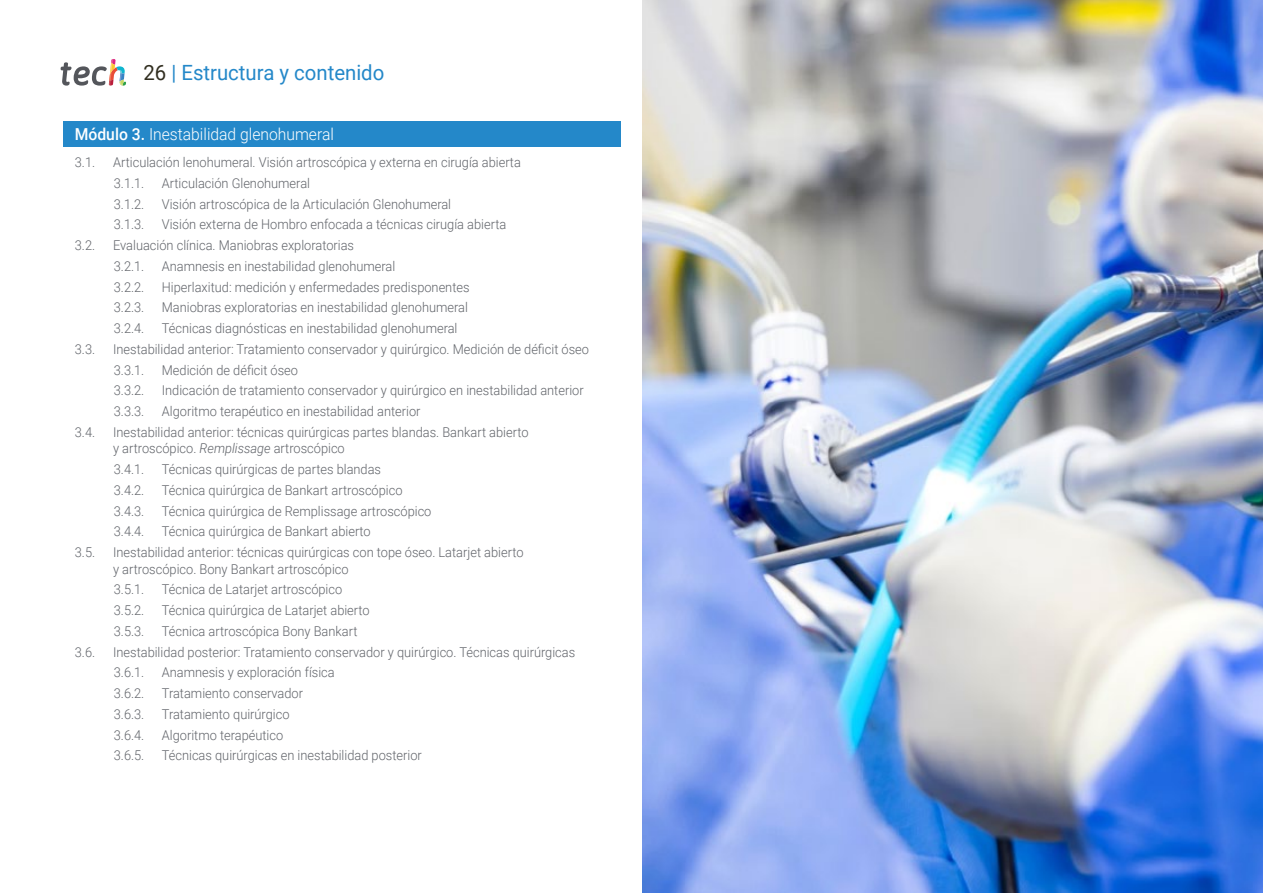
<style>
.page{position:relative;width:1263px;height:893px;background:#fff}
.page>*{position:absolute;margin:0;border:0;box-sizing:border-box;transform-origin:0 0}
.t1{font:21px "Roboto";color:#2488c9}
.t2{font:300 16.5px "Roboto";color:#fff;scale:.95 1}
.t3{font:300 13.5px/20.7px "Roboto";color:#61646a;scale:.95 1}
.s1{color:#312e20}
.s2{font-weight:500}
.s3{font-style:italic}
</style>
<div class="page">
<svg style="left:61px;top:59px;width:65px;height:27px"></svg>
<div style="left:64px;top:121px;width:557px;height:25px;background:#2488c9"></div>
<img style="left:642px;top:0;width:621px;height:893px">
<h1 class="t1" style="left:144px;top:57px;width:242px"><span class="s1">26</span> | Estructura y contenido</h1>
<p class="t2" style="left:75px;top:123px;width:274px"><span class="s2">Módulo 3.</span> Inestabilidad glenohumeral</p>
<p class="t3" style="left:75px;top:151px;width:23px">3.1.</p>
<p class="t3" style="left:113px;top:151px;width:431px">Articulación lenohumeral. Visión artroscópica y externa en cirugía abierta<br>3.1.1.</p>
<p class="t3" style="left:162px;top:172px;width:158px">Articulación Glenohumeral</p>
<p class="t3" style="left:114px;top:193px;width:34px">3.1.2.</p>
<p class="t3" style="left:162px;top:193px;width:306px">Visión artroscópica de la Articulación Glenohumeral</p>
<p class="t3" style="left:114px;top:214px;width:34px">3.1.3.</p>
<p class="t3" style="left:162px;top:214px;width:364px">Visión externa de Hombro enfocada a técnicas cirugía abierta</p>
<p class="t3" style="left:75px;top:234px;width:23px">3.2.</p>
<p class="t3" style="left:113px;top:234px;width:255px">Evaluación clínica. Maniobras exploratorias<br>3.2.1.</p>
<p class="t3" style="left:162px;top:255px;width:247px">Anamnesis en inestabilidad glenohumeral</p>
<p class="t3" style="left:114px;top:276px;width:34px">3.2.2.</p>
<p class="t3" style="left:162px;top:276px;width:325px">Hiperlaxitud: medición y enfermedades predisponentes</p>
<p class="t3" style="left:114px;top:297px;width:34px">3.2.3.</p>
<p class="t3" style="left:162px;top:297px;width:324px">Maniobras exploratorias en inestabilidad glenohumeral</p>
<p class="t3" style="left:114px;top:317px;width:34px">3.2.4.</p>
<p class="t3" style="left:162px;top:317px;width:313px">Técnicas diagnósticas en inestabilidad glenohumeral</p>
<p class="t3" style="left:75px;top:338px;width:23px">3.3.</p>
<p class="t3" style="left:113px;top:338px;width:502px">Inestabilidad anterior: Tratamiento conservador y quirúrgico. Medición de déficit óseo<br>3.3.1.</p>
<p class="t3" style="left:162px;top:359px;width:145px">Medición de déficit óseo</p>
<p class="t3" style="left:114px;top:380px;width:34px">3.3.2.</p>
<p class="t3" style="left:162px;top:380px;width:446px">Indicación de tratamiento conservador y quirúrgico en inestabilidad anterior</p>
<p class="t3" style="left:114px;top:400px;width:34px">3.3.3.</p>
<p class="t3" style="left:162px;top:400px;width:274px">Algoritmo terapéutico en inestabilidad anterior</p>
<p class="t3" style="left:75px;top:421px;width:23px">3.4.</p>
<p class="t3" style="left:113px;top:423px;width:439px;line-height:16.5px">Inestabilidad anterior: técnicas quirúrgicas partes blandas. Bankart abierto y artroscópico. <span class="s3">Remplissage</span> artroscópico</p>
<p class="t3" style="left:114px;top:458px;width:34px">3.4.1.</p>
<p class="t3" style="left:162px;top:458px;width:232px">Técnicas quirúrgicas de partes blandas</p>
<p class="t3" style="left:114px;top:479px;width:34px">3.4.2.</p>
<p class="t3" style="left:162px;top:479px;width:255px">Técnica quirúrgica de Bankart artroscópico</p>
<p class="t3" style="left:114px;top:500px;width:34px">3.4.3.</p>
<p class="t3" style="left:162px;top:500px;width:285px">Técnica quirúrgica de Remplissage artroscópico</p>
<p class="t3" style="left:114px;top:521px;width:34px">3.4.4.</p>
<p class="t3" style="left:162px;top:521px;width:221px">Técnica quirúrgica de Bankart abierto</p>
<p class="t3" style="left:75px;top:541px;width:23px">3.5.</p>
<p class="t3" style="left:113px;top:544px;width:433px;line-height:16.5px">Inestabilidad anterior: técnicas quirúrgicas con tope óseo. Latarjet abierto y artroscópico. Bony Bankart artroscópico</p>
<p class="t3" style="left:114px;top:579px;width:34px">3.5.1.</p>
<p class="t3" style="left:162px;top:579px;width:191px">Técnica de Latarjet artroscópico</p>
<p class="t3" style="left:114px;top:599px;width:34px">3.5.2.</p>
<p class="t3" style="left:162px;top:599px;width:220px">Técnica quirúrgica de Latarjet abierto</p>
<p class="t3" style="left:114px;top:620px;width:34px">3.5.3.</p>
<p class="t3" style="left:162px;top:620px;width:207px">Técnica artroscópica Bony Bankart</p>
<p class="t3" style="left:75px;top:641px;width:23px">3.6.</p>
<p class="t3" style="left:113px;top:641px;width:488px">Inestabilidad posterior: Tratamiento conservador y quirúrgico. Técnicas quirúrgicas<br>3.6.1.</p>
<p class="t3" style="left:162px;top:662px;width:183px">Anamnesis y exploración física</p>
<p class="t3" style="left:114px;top:682px;width:34px">3.6.2.</p>
<p class="t3" style="left:162px;top:682px;width:150px">Tratamiento conservador</p>
<p class="t3" style="left:114px;top:703px;width:34px">3.6.3.</p>
<p class="t3" style="left:162px;top:703px;width:136px">Tratamiento quirúrgico</p>
<p class="t3" style="left:114px;top:724px;width:34px">3.6.4.</p>
<p class="t3" style="left:162px;top:724px;width:129px">Algoritmo terapéutico</p>
<p class="t3" style="left:114px;top:745px;width:34px">3.6.5.</p>
<p class="t3" style="left:162px;top:745px;width:275px">Técnicas quirúrgicas en inestabilidad posterior</p>
</div>
